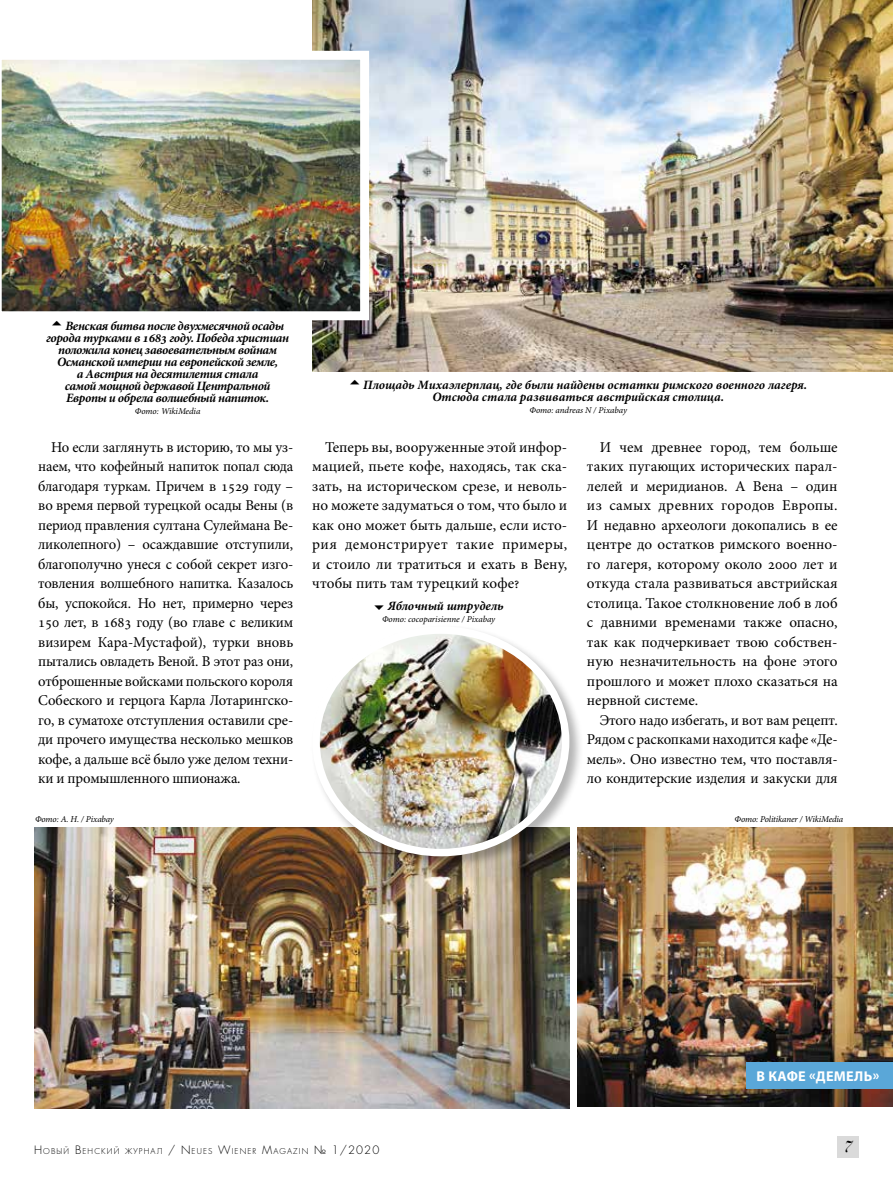
<style>
.page{position:relative;width:893px;height:1191px;background:#fff}
.page>*{position:absolute;margin:0;border:0;box-sizing:border-box;transform-origin:0 0}
.t1{font:italic 16.5px "Paragon Nord C";color:#000}
.t2{font:15px/19.5px "Minion Pro";letter-spacing:-.005em;color:#000;text-align:justify}
.t3{font:700 14.25px "Myriad Pro";letter-spacing:.02em;color:#fff}
.t4{font:italic 700 12.75px "Minion Pro";letter-spacing:-.025em;color:#000}
.t5{font:italic 700 12.75px/12px "Minion Pro";color:#000}
.t6{font:italic 9px "Minion Pro";letter-spacing:-.01em;color:#000}
.t7{font:7.8px "Favorit Light C";letter-spacing:.145em;color:#000}
.s1{font-size:11.25px}
</style>
<div class="page">
<div style="left:838px;top:1136px;width:21px;height:22px;background:#dadada"></div>
<img style="left:312px;top:0;width:581px;height:371px">
<img style="left:34px;top:827px;width:535px;height:281px">
<div style="left:310px;top:624px;width:273px;height:246px;background:#000;opacity:.3"></div>
<img style="left:316px;top:630px;width:250px;height:222px">
<div style="left:312px;top:626px;width:257px;height:230px;border:8px solid #fff;border-radius:50%"></div>
<img style="left:578px;top:827px;width:315px;height:279px">
<div style="left:746px;top:1062px;width:147px;height:27px;background:#5aa7d8"></div>
<img style="left:1px;top:51px;width:368px;height:269px">
<p class="t4" style="left:65px;top:317px;width:220px">Венская битва после двухмесячной осады</p>
<p class="t4" style="left:46px;top:329px;width:245px">города турками в 1683 году. Победа христиан</p>
<p class="t4" style="left:58px;top:341px;width:220px">положила конец завоевательным войнам</p>
<p class="t4" style="left:57px;top:353px;width:223px">Османской империи на европейской земле,</p>
<p class="t4" style="left:77px;top:365px;width:183px">а Австрия на десятилетия стала</p>
<p class="t4" style="left:65px;top:377px;width:207px">самой мощной державой Центральной</p>
<p class="t4" style="left:66px;top:389px;width:205px">Европы и обрела волшебный напиток.</p>
<p class="t6" style="left:135px;top:405px;width:67px">Фото: WikiMedia</p>
<p class="t5" style="left:432px;top:379px;width:376px;text-indent:-69px">Площадь Михаэлерплац, где были найдены остатки римского военного лагеря.<br>Отсюда стала развиваться австрийская столица.</p>
<p class="t6" style="left:529px;top:404px;width:99px">Фото: andreas N / Pixabay</p>
<p class="t2" style="left:38px;top:437px;width:256px;text-indent:13px">Но если заглянуть в историю, то мы уз&shy;наем, что кофейный напиток попал сюда благодаря туркам. Причем в 1529 году – во время первой турецкой осады Вены (в период правления султана Сулеймана Ве&shy;ликолепного) – осаждавшие отступили, благополучно унеся с собой секрет изго&shy;товления волшебного напитка. Казалось бы, успокойся. Но нет, примерно через 150 лет, в 1683 году (во главе с великим визирем Кара-Мустафой), турки вновь пытались овладеть Веной. В этот раз они, отброшенные войсками польского короля Собеского и герцога Карла Лотарингско&shy;го, в суматохе отступления оставили сре&shy;ди прочего имущества несколько мешков кофе, а дальше всё было уже делом техни&shy;ки и промышленного шпионажа.</p>
<p class="t2" style="left:312px;top:437px;width:256px;text-indent:13px">Теперь вы, вооруженные этой инфор&shy;мацией, пьете кофе, находясь, так ска&shy;зать, на историческом срезе, и неволь&shy;но можете задуматься о том, что было и как оно может быть дальше, если исто&shy;рия демонстрирует такие примеры, и стоило ли тратиться и ехать в Вену, чтобы пить там турецкий кофе?</p>
<p class="t4" style="left:388px;top:597px;width:117px">Яблочный штрудель</p>
<p class="t6" style="left:382px;top:613px;width:115px">Фото: cocoparisienne / Pixabay</p>
<p class="t2" style="left:587px;top:437px;width:252px;text-indent:13px">И чем древнее город, тем больше таких пугающих исторических парал&shy;лелей и меридианов. А Вена – один из самых древних городов Европы.<br>И недавно археологи докопались в ее центре до остатков римского военно&shy;го лагеря, которому около 2000 лет и откуда стала развиваться австрийская столица. Такое столкновение лоб в лоб с давними временами также опасно, так как подчеркивает твою собствен&shy;ную незначительность на фоне этого прошлого и может плохо сказаться на нервной системе.</p>
<p class="t2" style="left:587px;top:710px;width:252px;text-indent:13px">Этого надо избегать, и вот вам рецепт.<br>Рядом с раскопками находится кафе «Де&shy;мель». Оно известно тем, что поставля&shy;ло кондитерские изделия и закуски для</p>
<p class="t6" style="left:35px;top:812px;width:80px">Фото: A. H. / Pixabay</p>
<p class="t6" style="left:735px;top:812px;width:110px">Фото: Politikaner / WikiMedia</p>
<p class="t3" style="left:757px;top:1066px;width:124px">В КАФЕ «ДЕМЕЛЬ»</p>
<p class="t7" style="left:34px;top:1145px;width:347px"><span class="s1">Н</span>ОВЫЙ <span class="s1">В</span>ЕНСКИЙ ЖУРНАЛ <span class="s1">/</span> <span class="s1">N</span>EUES <span class="s1">W</span>IEN ER <span class="s1">M</span>AGAZIN <span class="s1">№ 1/2020</span></p>
<p class="t1" style="left:844px;top:1137px;width:8px">7</p>
</div>
